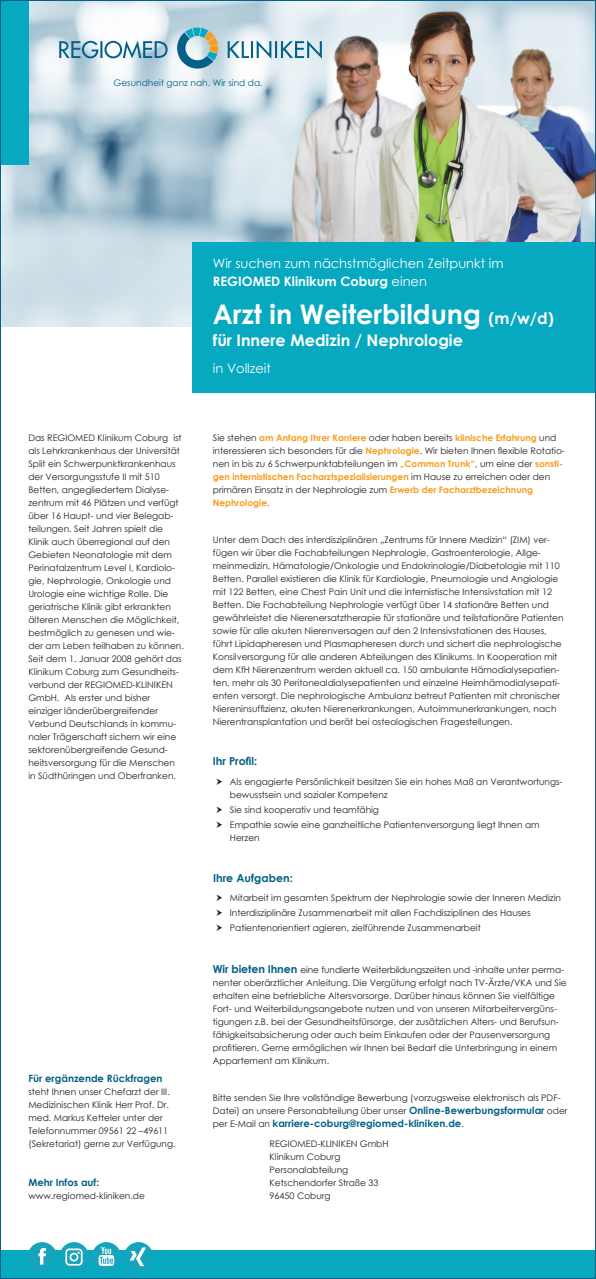
<style>
.page{position:relative;width:596px;height:1279px;background:#fff}
.page>*{position:absolute;margin:0;border:0;box-sizing:border-box;transform-origin:0 0}
.t1{font:700 27px "Century Gothic";color:#fff}
.t2{font:700 16px "Century Gothic";color:#fff}
.t3{font:13px/18px "Century Gothic";color:#fff}
.t4{font:700 11px "Century Gothic";color:#046087}
.t5{font:700 10px "Century Gothic";color:#046087}
.t6{font:9px/13px "Century Gothic";color:#231f20}
.t7{font:9px "Century Gothic";color:#046087}
.s1{font-weight:700}
.s2{font-size:16px}
.s3{font-weight:700;color:#f89c1c}
.s4{font-weight:700;font-size:11px;color:#046087}
.s5{font-weight:700;font-size:10px;color:#046087}
.s6{font-weight:400;font-size:9px;color:#231f20}
</style>
<div class="page">
<img style="left:2px;top:2px;width:591px;height:324px">
<svg style="left:177px;top:27px;width:41px;height:42px"></svg>
<svg style="left:59px;top:40px;width:108px;height:18px"></svg>
<svg style="left:227px;top:40px;width:54px;height:19px"></svg>
<div style="left:0;top:0;width:28px;height:164px;background:#06a9c0"></div>
<img style="left:281px;top:5px;width:312px;height:237px">
<div style="left:0;top:1250px;width:595px;height:28px;background:#06a9c0"></div>
<div style="left:92px;top:1242px;width:29px;height:29px;background:#15a4bc;border-radius:50%"></div>
<svg style="left:98px;top:1246px;width:16px;height:19px"></svg>
<div style="left:60px;top:1242px;width:29px;height:29px;background:#15a4bc;border-radius:50%"></div>
<svg style="left:65px;top:1248px;width:17px;height:17px"></svg>
<div style="left:28px;top:1242px;width:29px;height:29px;background:#15a4bc;border-radius:50%"></div>
<svg style="left:38px;top:1248px;width:8px;height:16px"></svg>
<div style="left:124px;top:1242px;width:29px;height:29px;background:#15a4bc;border-radius:50%"></div>
<svg style="left:130px;top:1247px;width:16px;height:19px"></svg>
<div style="left:193px;top:242px;width:402px;height:151px;background:#06a9c0"></div>
<p class="t7" style="left:113px;top:77px;width:151px">Gesundheit ganz nah. Wir sind da.</p>
<h3 class="t3" style="left:213px;top:254px;width:292px">Wir suchen zum nächstmöglichen Zeitpunkt im<br><span class="s1">REGIOMED Klinikum Coburg</span> einen</h3>
<h1 class="t1" style="left:213px;top:293px;width:342px">Arzt in Weiterbildung <span class="s2">(m/w/d)</span></h1>
<h2 class="t2" style="left:213px;top:328px;width:251px">für Innere Medizin / Nephrologie</h2>
<p class="t6" style="left:28px;top:431px;width:157px">Das REGIOMED Klinikum Coburg ist als Lehrkrankenhaus der Universität Split ein Schwerpunktkrankenhaus der Versorgungsstufe II mit 510<br>Betten, angegliedertem Dialyse&shy;zentrum mit 46 Plätzen und verfügt über 16 Haupt- und vier Belegab&shy;teilungen. Seit Jahren spielt die Klinik auch überregional auf den Gebieten Neonatologie mit dem Perinatalzentrum Level I, Kardiolo&shy;gie, Nephrologie, Onkologie und Urologie eine wichtige Rolle. Die geriatrische Klinik gibt erkrankten älteren Menschen die Möglichkeit, bestmöglich zu genesen und wie&shy;der am Leben teilhaben zu können.<br>Seit dem 1. Januar 2008 gehört das Klinikum Coburg zum Gesundheits&shy;verbund der REGIOMED-KLINIKEN GmbH. Als erster und bisher einziger länderübergreifender Verbund Deutschlands in kommu&shy;naler Trägerschaft sichern wir eine sektorenübergreifende Gesund&shy;heitsversorgung für die Menschen in Südthüringen und Oberfranken.</p>
<p class="t5" style="left:28px;top:1071px;width:136px">Für ergänzende Rückfragen</p>
<p class="t6" style="left:28px;top:1085px;width:149px">steht Ihnen unser Chefarzt der III.<br>Medizinischen Klinik Herr Prof. Dr. med. Markus Ketteler unter der Telefonnummer 09561 22 –49611 (Sekretariat) gerne zur Verfügung.</p>
<p class="t5" style="left:28px;top:1175px;width:72px">Mehr Infos auf:</p>
<p class="t6" style="left:28px;top:1189px;width:118px">www.regiomed-kliniken.de</p>
<h3 class="t3" style="left:213px;top:359px;width:59px">in Vollzeit</h3>
<p class="t6" style="left:213px;top:431px;width:353px">Sie stehen <span class="s3">am Anfang Ihrer Karriere</span> oder haben bereits <span class="s3">klinische Erfahrung</span> und interessieren sich besonders für die <span class="s3">Nephrologie</span>. Wir bieten Ihnen flexible Rotatio&shy;nen in bis zu 6 Schwerpunktabteilungen im <span class="s3">„Common Trunk“</span>, um eine der <span class="s3">sonsti&shy;gen internistischen Facharztspezialisierungen</span> im Hause zu erreichen oder den primären Einsatz in der Nephrologie zum <span class="s3">Erwerb der Facharztbezeichnung Nephrologie</span>.</p>
<p class="t6" style="left:213px;top:533px;width:352px">Unter dem Dach des interdisziplinären „Zentrums für Innere Medizin“ (ZIM) ver&shy;fügen wir über die Fachabteilungen Nephrologie, Gastroenterologie, Allge&shy;meinmedizin, Hämatologie/Onkologie und Endokrinologie/Diabetologie mit 110<br>Betten. Parallel existieren die Klinik für Kardiologie, Pneumologie und Angiologie mit 122 Betten, eine Chest Pain Unit und die internistische Intensivstation mit 12<br>Betten. Die Fachabteilung Nephrologie verfügt über 14 stationäre Betten und gewährleistet die Nierenersatztherapie für stationäre und teilstationäre Patienten sowie für alle akuten Nierenversagen auf den 2 Intensivstationen des Hauses, führt Lipidapheresen und Plasmapheresen durch und sichert die nephrologische Konsilversorgung für alle anderen Abteilungen des Klinikums. In Kooperation mit dem KfH Nierenzentrum werden aktuell ca. 150 ambulante Hämodialysepatien&shy;ten, mehr als 30 Peritonealdialysepatienten und einzelne Heimhämodialysepati&shy;enten versorgt. Die nephrologische Ambulanz betreut Patienten mit chronischer Niereninsuffizienz, akuten Nierenerkrankungen, Autoimmunerkrankungen, nach Nierentransplantation und berät bei osteologischen Fragestellungen.</p>
<p class="t4" style="left:213px;top:753px;width:46px">Ihr Profil:</p>
<p class="t6" style="left:230px;top:775px;width:334px">Als engagierte Persönlichkeit besitzen Sie ein hohes Maß an Verantwortungs&shy;bewusstsein und sozialer Kompetenz</p>
<p class="t6" style="left:230px;top:802px;width:311px;line-height:15px">Sie sind kooperativ und teamfähig<br>Empathie sowie eine ganzheitliche Patientenversorgung liegt Ihnen am</p>
<p class="t6" style="left:230px;top:831px;width:31px">Herzen</p>
<p class="t4" style="left:213px;top:869px;width:81px">Ihre Aufgaben:</p>
<p class="t6" style="left:230px;top:890px;width:332px;line-height:15px">Mitarbeit im gesamten Spektrum der Nephrologie sowie der Inneren Medizin<br>Interdisziplinäre Zusammenarbeit mit allen Fachdisziplinen des Hauses<br>Patientenorientiert agieren, zielführende Zusammenarbeit</p>
<p class="t6" style="left:213px;top:963px;width:355px"><span class="s4">Wir bieten Ihnen</span> eine fundierte Weiterbildungszeiten und -inhalte unter perma&shy;nenter oberärztlicher Anleitung. Die Vergütung erfolgt nach TV-Ärzte/VKA und Sie erhalten eine betriebliche Altersvorsorge. Darüber hinaus können Sie vielfältige Fort- und Weiterbildungsangebote nutzen und von unseren Mitarbeitervergüns&shy;tigungen z.B. bei der Gesundheitsfürsorge, der zusätzlichen Alters- und Berufsun&shy;fähigkeitsabsicherung oder auch beim Einkaufen oder der Pausenversorgung profitieren. Gerne ermöglichen wir Ihnen bei Bedarf die Unterbringung in einem Appartement am Klinikum.</p>
<p class="t6" style="left:213px;top:1091px;width:356px">Bitte senden Sie Ihre vollständige Bewerbung (vorzugsweise elektronisch als PDF-<br>Datei) an unsere Personabteilung über unser <span class="s5">Online-Bewerbungsformular</span> oder</p>
<p class="t5" style="left:213px;top:1116px;width:252px"><span class="s6">per E-Mail an</span> karriere-coburg@regiomed-kliniken.de<span class="s6">.</span></p>
<p class="t6" style="left:269px;top:1136px;width:120px">REGIOMED-KLINIKEN GmbH<br>Klinikum Coburg<br>Personalabteilung<br>Ketschendorfer Straße 33<br>96450 Coburg</p>
</div>
